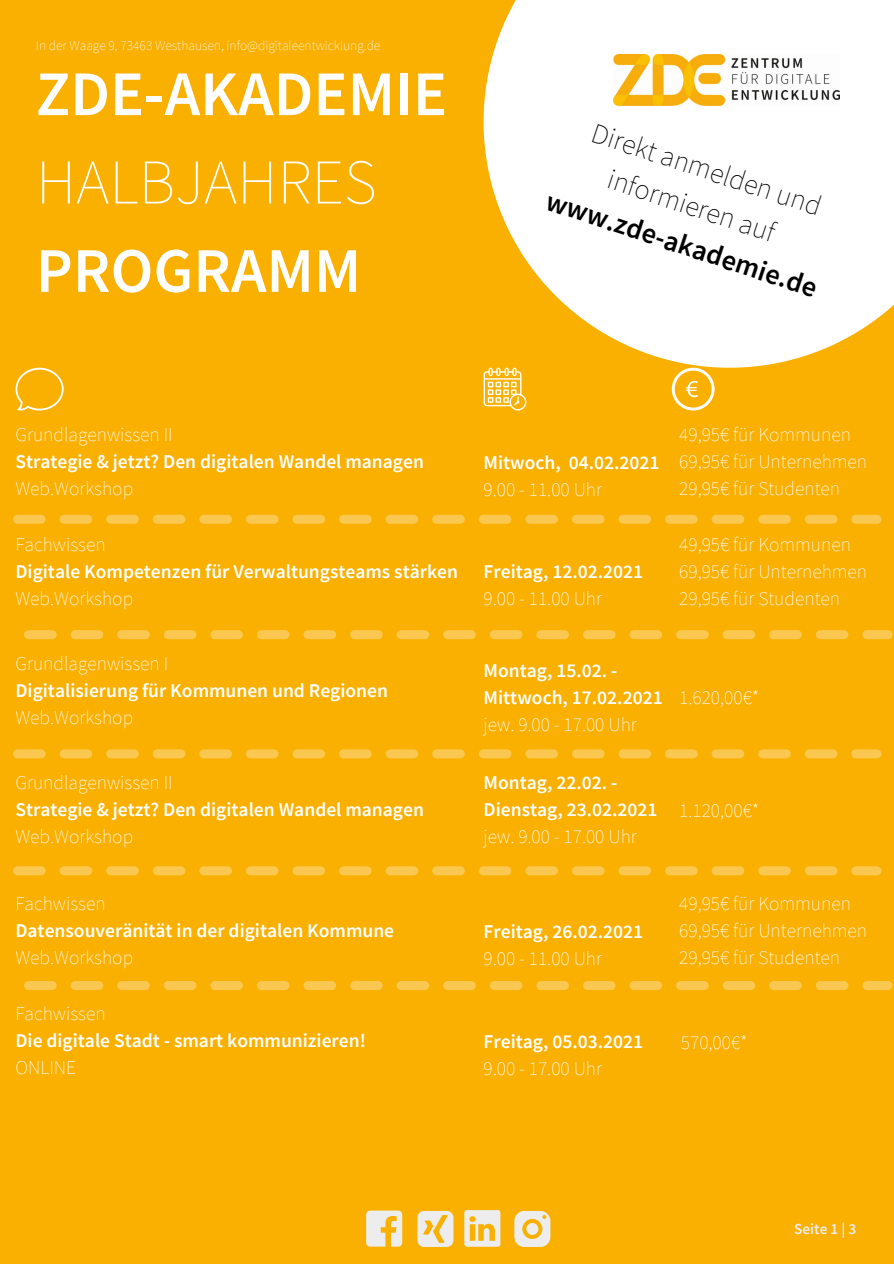
<style>
.page{position:relative;width:894px;height:1264px;background:#fff}
.page>*{position:absolute;margin:0;border:0;box-sizing:border-box;transform-origin:0 0}
.t1{font:600 63.6px "Source Sans Pro";color:#fff}
.t2{font:200 63.6px "Source Sans Pro";color:#fff}
.t3{font:200 28.5px/39.5px "Source Sans Pro";color:#000;text-align:center}
.t4{font:600 28.5px "Source Sans Pro";color:#000}
.t5{font:200 19.5px "Source Sans Pro";color:#fff}
.t6{font:600 19.5px "Source Sans Pro";color:#fff}
.t7{font:600 15.3px "Source Sans Pro";color:#ededed}
.t8{font:200 13.5px "Source Sans Pro";color:#fff}
</style>
<div class="page">
<div style="left:0;top:0;width:893px;height:1263px;background:#f9b000"></div>
<svg style="left:483px;top:0;width:410px;height:368px;background:#fef4dd"></svg>
<svg style="left:464px;top:1210px;width:36px;height:36px"></svg>
<svg style="left:366px;top:1210px;width:36px;height:36px"></svg>
<svg style="left:417px;top:1210px;width:36px;height:36px"></svg>
<svg style="left:514px;top:1210px;width:36px;height:36px"></svg>
<svg style="left:13px;top:515px;width:868px;height:9px"></svg>
<svg style="left:671px;top:368px;width:43px;height:42px"></svg>
<svg style="left:483px;top:368px;width:43px;height:42px"></svg>
<svg style="left:15px;top:368px;width:49px;height:42px"></svg>
<svg style="left:24px;top:630px;width:868px;height:9px"></svg>
<svg style="left:13px;top:749px;width:868px;height:9px"></svg>
<svg style="left:24px;top:981px;width:868px;height:9px"></svg>
<svg style="left:13px;top:866px;width:868px;height:9px"></svg>
<img style="left:613px;top:54px;width:226px;height:52px">
<p class="t8" style="left:36px;top:37px;width:346px">In der Waage 9, 73463 Westhausen, info@digitaleentwicklung.de</p>
<p class="t1" style="left:36px;top:52px;width:412px">ZDE-AKADEMIE</p>
<p class="t2" style="left:36px;top:141px;width:342px">HALBJAHRES</p>
<p class="t1" style="left:36px;top:229px;width:327px">PROGRAMM</p>
<p class="t3" style="left:598px;top:113px;width:242px;rotate:18deg">Direkt anmelden und informieren auf</p>
<p class="t4" style="left:552px;top:182px;width:285px;rotate:18deg">www.zde-akademie.de</p>
<p class="t5" style="left:15px;top:422px;width:159px">Grundlagenwissen II</p>
<p class="t6" style="left:15px;top:449px;width:410px">Strategie &amp; jetzt? Den digitalen Wandel managen</p>
<p class="t5" style="left:15px;top:476px;width:119px">Web.Workshop</p>
<p class="t5" style="left:15px;top:532px;width:92px">Fachwissen</p>
<p class="t6" style="left:15px;top:559px;width:444px">Digitale Kompetenzen für Verwaltungsteams stärken</p>
<p class="t5" style="left:15px;top:586px;width:119px">Web.Workshop</p>
<p class="t5" style="left:15px;top:650px;width:154px">Grundlagenwissen I</p>
<p class="t6" style="left:15px;top:677px;width:374px">Digitalisierung für Kommunen und Regionen</p>
<p class="t5" style="left:15px;top:704px;width:119px">Web.Workshop</p>
<p class="t5" style="left:15px;top:770px;width:159px">Grundlagenwissen II</p>
<p class="t6" style="left:15px;top:797px;width:410px">Strategie &amp; jetzt? Den digitalen Wandel managen</p>
<p class="t5" style="left:15px;top:824px;width:119px">Web.Workshop</p>
<p class="t5" style="left:15px;top:891px;width:92px">Fachwissen</p>
<p class="t6" style="left:15px;top:918px;width:380px">Datensouveränität in der digitalen Kommune</p>
<p class="t5" style="left:15px;top:945px;width:119px">Web.Workshop</p>
<p class="t5" style="left:15px;top:1000px;width:92px">Fachwissen</p>
<p class="t6" style="left:15px;top:1028px;width:352px">Die digitale Stadt - smart kommunizieren!</p>
<p class="t5" style="left:15px;top:1055px;width:62px">ONLINE</p>
<p class="t6" style="left:483px;top:449px;width:177px">Mitwoch, 04.02.2021</p>
<p class="t5" style="left:483px;top:476px;width:120px">9.00 - 11.00 Uhr</p>
<p class="t6" style="left:483px;top:559px;width:161px">Freitag, 12.02.2021</p>
<p class="t5" style="left:483px;top:586px;width:120px">9.00 - 11.00 Uhr</p>
<p class="t5" style="left:679px;top:422px;width:173px">49,95€ für Kommunen</p>
<p class="t5" style="left:679px;top:449px;width:189px">69,95€ für Unternehmen</p>
<p class="t5" style="left:679px;top:476px;width:162px">29,95€ für Studenten</p>
<p class="t5" style="left:679px;top:532px;width:173px">49,95€ für Kommunen</p>
<p class="t5" style="left:679px;top:559px;width:189px">69,95€ für Unternehmen</p>
<p class="t5" style="left:679px;top:586px;width:162px">29,95€ für Studenten</p>
<p class="t6" style="left:483px;top:658px;width:135px">Montag, 15.02. -</p>
<p class="t6" style="left:483px;top:685px;width:181px">Mittwoch, 17.02.2021</p>
<p class="t5" style="left:483px;top:712px;width:155px">jew. 9.00 - 17.00 Uhr</p>
<p class="t6" style="left:483px;top:770px;width:135px">Montag, 22.02. -</p>
<p class="t6" style="left:483px;top:797px;width:175px">Dienstag, 23.02.2021</p>
<p class="t5" style="left:483px;top:824px;width:155px">jew. 9.00 - 17.00 Uhr</p>
<p class="t5" style="left:679px;top:685px;width:82px">1.620,00€*</p>
<p class="t5" style="left:679px;top:797px;width:82px">1.120,00€*</p>
<p class="t6" style="left:483px;top:918px;width:161px">Freitag, 26.02.2021</p>
<p class="t5" style="left:483px;top:945px;width:120px">9.00 - 11.00 Uhr</p>
<p class="t5" style="left:679px;top:891px;width:173px">49,95€ für Kommunen</p>
<p class="t5" style="left:679px;top:918px;width:189px">69,95€ für Unternehmen</p>
<p class="t5" style="left:679px;top:945px;width:162px">29,95€ für Studenten</p>
<p class="t6" style="left:483px;top:1028px;width:161px">Freitag, 05.03.2021</p>
<p class="t5" style="left:483px;top:1055px;width:120px">9.00 - 17.00 Uhr</p>
<p class="t5" style="left:680px;top:1030px;width:68px">570,00€*</p>
<p class="t7" style="left:793px;top:1218px;width:64px">Seite 1 | 3</p>
</div>
